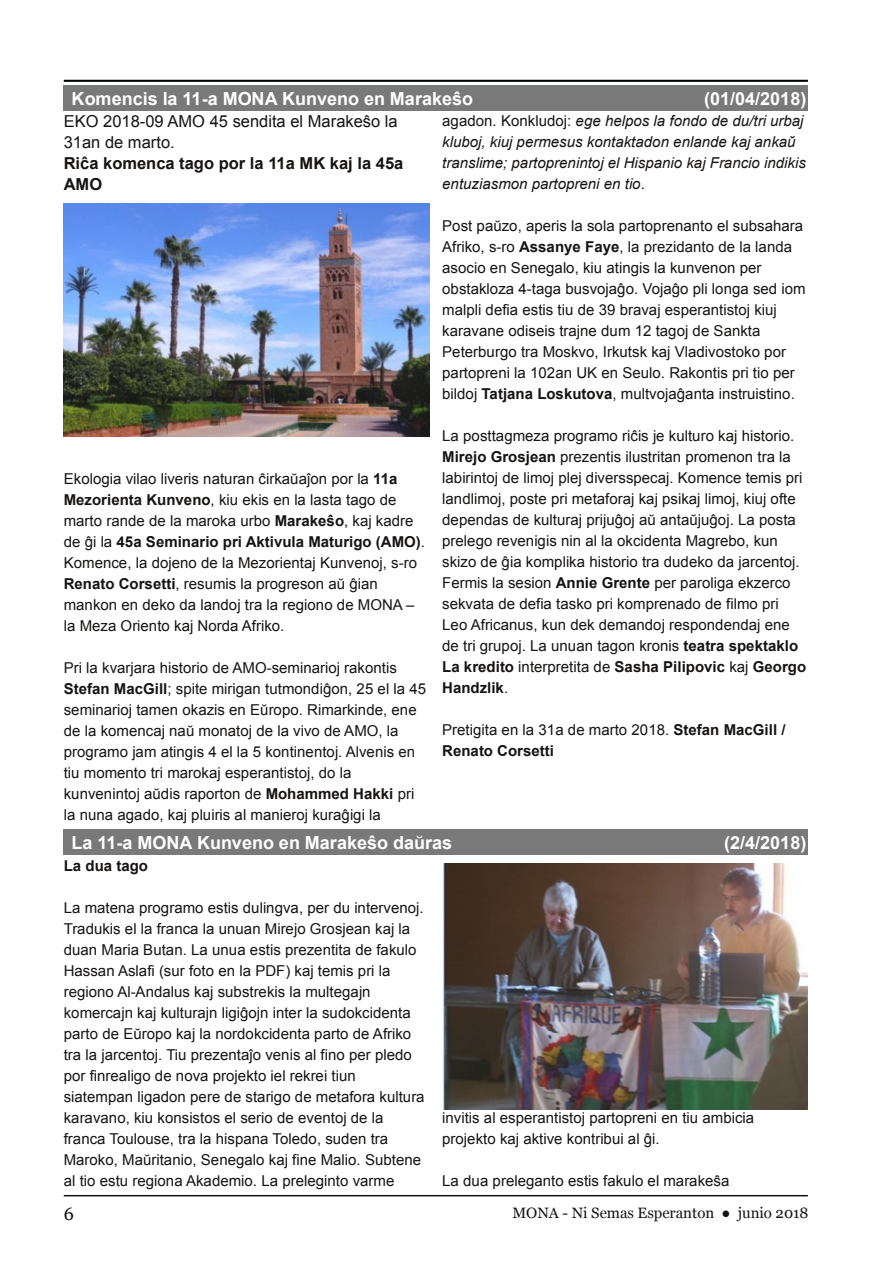
<style>
.page{position:relative;width:893px;height:1263px;background:#fff}
.page>*{position:absolute;margin:0;border:0;box-sizing:border-box;transform-origin:0 0}
.t1{font:700 18px "Arial";color:#fff}
.t2{font:18px "Georgia";color:#161413}
.t3{font:16.5px/21px "Arial";color:#161413}
.t4{font:700 16.5px/21px "Arial";color:#161413}
.t5{font:15px/21px "Arial";letter-spacing:.005em;color:#161413}
.t6{font:italic 15px/21px "Arial";letter-spacing:.005em;color:#161413}
.t7{font:15px "Georgia";color:#161413}
.t8{font:700 15px "Arial";color:#161413}
.s1{font-style:normal}
.s2{font-weight:700}
</style>
<div class="page">
<hr style="left:64px;top:1195px;width:744px;height:1px;background:#161413">
<hr style="left:64px;top:80px;width:744px;height:2px;background:#000501">
<div style="left:64px;top:85px;width:744px;height:26px;background:#797979"></div>
<img style="left:64px;top:203px;width:365px;height:234px">
<div style="left:64px;top:829px;width:744px;height:26px;background:#797979"></div>
<img style="left:442px;top:863px;width:366px;height:246px">
<p class="t1" style="left:72px;top:89px;width:403px">Komencis la 11-a MONA Kunveno en Marakeŝo</p>
<p class="t1" style="left:704px;top:88px;width:104px">(01/04/2018)</p>
<p class="t3" style="left:64px;top:111px;width:335px">EKO 2018-09 AMO 45 sendita el Marakeŝo la<br>31an de marto.</p>
<p class="t4" style="left:64px;top:153px;width:341px">Riĉa komenca tago por la 11a MK kaj la 45a<br>AMO</p>
<p class="t6" style="left:442px;top:110px;width:365px"><span class="s1">agadon. Konkludoj:</span> ege helpos la fondo de du/tri urbaj kluboj, kiuj permesus kontaktadon enlande kaj ankaŭ translime; partoprenintoj el Hispanio kaj Francio indikis entuziasmon partopreni en tio<span class="s1">.</span></p>
<p class="t5" style="left:442px;top:215px;width:365px">Post paŭzo, aperis la sola partoprenanto el subsahara Afriko, s-ro <span class="s2">Assanye Faye</span>, la prezidanto de la landa asocio en Senegalo, kiu atingis la kunvenon per obstakloza 4-taga busvojaĝo. Vojaĝo pli longa sed iom malpli defia estis tiu de 39 bravaj esperantistoj kiuj karavane odiseis trajne dum 12 tagoj de Sankta Peterburgo tra Moskvo, Irkutsk kaj Vladivostoko por partopreni la 102an UK en Seulo. Rakontis pri tio per bildoj <span class="s2">Tatjana Loskutova</span>, multvojaĝanta instruistino.</p>
<p class="t5" style="left:442px;top:425px;width:365px">La posttagmeza programo riĉis je kulturo kaj historio.<br><span class="s2">Mirejo Grosjean</span> prezentis ilustritan promenon tra la labirintoj de limoj plej diversspecaj. Komence temis pri landlimoj, poste pri metaforaj kaj psikaj limoj, kiuj ofte dependas de kulturaj prijuĝoj aŭ antaŭjuĝoj. La posta prelego revenigis nin al la okcidenta Magrebo, kun skizo de ĝia komplika historio tra dudeko da jarcentoj.<br>Fermis la sesion <span class="s2">Annie Grente</span> per paroliga ekzerco sekvata de defia tasko pri komprenado de filmo pri Leo Africanus, kun dek demandoj respondendaj ene de tri grupoj. La unuan tagon kronis <span class="s2">teatra spektaklo La kredito</span> interpretita de <span class="s2">Sasha Pilipovic</span> kaj <span class="s2">Georgo Handzlik</span>.</p>
<p class="t5" style="left:442px;top:719px;width:345px">Pretigita en la 31a de marto 2018. <span class="s2">Stefan MacGill /<br>Renato Corsetti</span></p>
<p class="t5" style="left:64px;top:468px;width:363px">Ekologia vilao liveris naturan ĉirkaŭaĵon por la <span class="s2">11a Mezorienta Kunveno</span>, kiu ekis en la lasta tago de marto rande de la maroka urbo <span class="s2">Marakeŝo</span>, kaj kadre de ĝi la <span class="s2">45a Seminario pri Aktivula Maturigo (AMO)</span>.<br>Komence, la dojeno de la Mezorientaj Kunvenoj, s-ro <span class="s2">Renato Corsetti</span>, resumis la progreson aŭ ĝian mankon en deko da landoj tra la regiono de MONA – la Meza Oriento kaj Norda Afriko.</p>
<p class="t5" style="left:64px;top:657px;width:364px">Pri la kvarjara historio de AMO-seminarioj rakontis <span class="s2">Stefan MacGill</span>; spite mirigan tutmondiĝon, 25 el la 45 seminarioj tamen okazis en Eŭropo. Rimarkinde, ene de la komencaj naŭ monatoj de la vivo de AMO, la programo jam atingis 4 el la 5 kontinentoj. Alvenis en tiu momento tri marokaj esperantistoj, do la kunvenintoj aŭdis raporton de <span class="s2">Mohammed Hakki</span> pri la nuna agado, kaj pluiris al manieroj kuraĝigi la</p>
<p class="t1" style="left:72px;top:833px;width:382px">La 11-a MONA Kunveno en Marakeŝo daŭras</p>
<p class="t1" style="left:724px;top:832px;width:84px">(2/4/2018)</p>
<p class="t8" style="left:64px;top:858px;width:86px">La dua tago</p>
<p class="t5" style="left:64px;top:897px;width:362px">La matena programo estis dulingva, per du intervenoj.<br>Tradukis el la franca la unuan Mirejo Grosjean kaj la duan Maria Butan. La unua estis prezentita de fakulo Hassan Aslafi (sur foto en la PDF) kaj temis pri la regiono Al-Andalus kaj substrekis la multegajn komercajn kaj kulturajn ligiĝojn inter la sudokcidenta parto de Eŭropo kaj la nordokcidenta parto de Afriko tra la jarcentoj. Tiu prezentaĵo venis al fino per pledo por finrealigo de nova projekto iel rekrei tiun siatempan ligadon pere de starigo de metafora kultura karavano, kiu konsistos el serio de eventoj de la franca Toulouse, tra la hispana Toledo, suden tra Maroko, Maŭritanio, Senegalo kaj fine Malio. Subtene al tio estu regiona Akademio. La preleginto varme</p>
<p class="t5" style="left:442px;top:1107px;width:313px">invitis al esperantistoj partopreni en tiu ambicia projekto kaj aktive kontribui al ĝi.</p>
<p class="t5" style="left:442px;top:1170px;width:289px">La dua preleganto estis fakulo el marakeŝa</p>
<p class="t2" style="left:64px;top:1203px;width:12px">6</p>
<p class="t7" style="left:512px;top:1204px;width:298px">MONA - Ni Semas Esperanton ● junio 2018</p>
</div>
